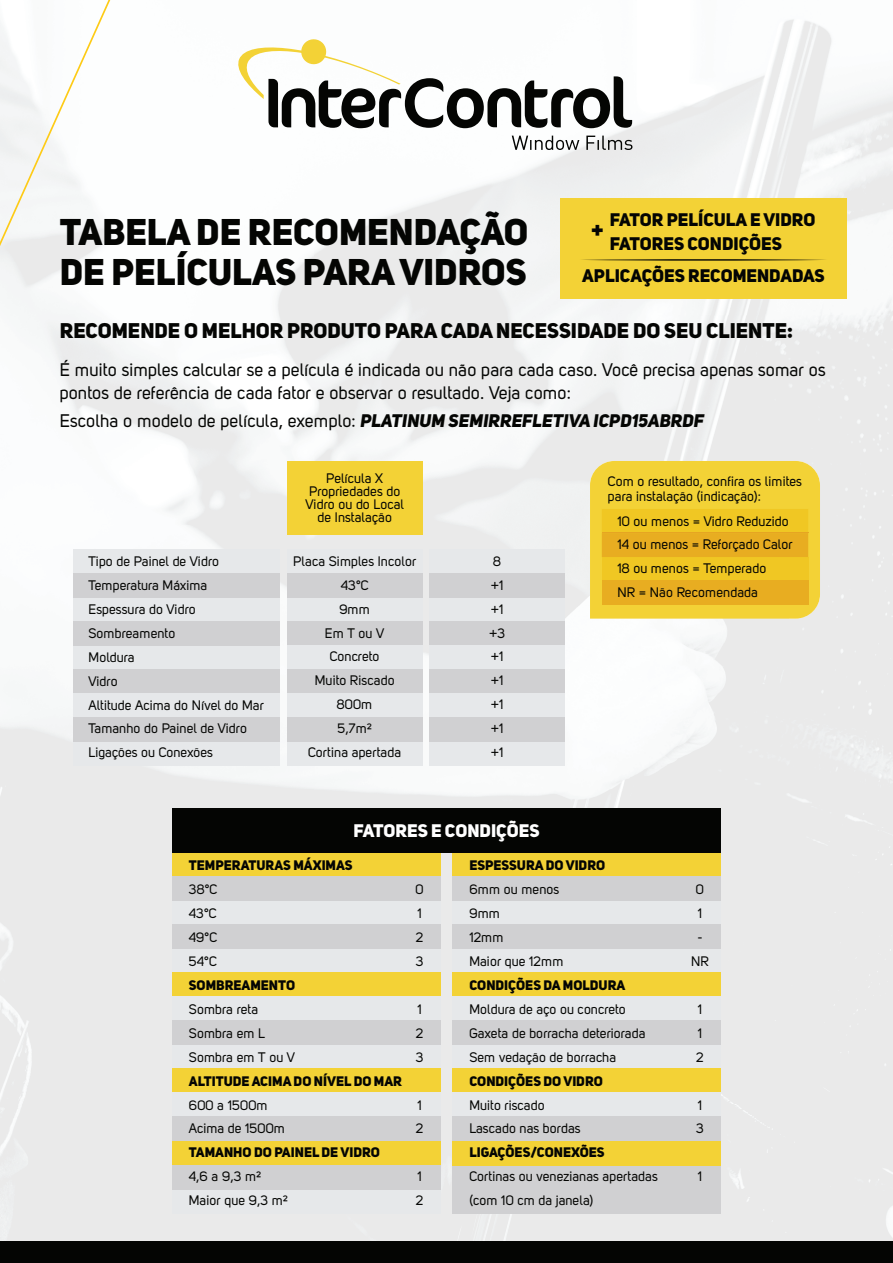
<style>
.page{position:relative;width:893px;height:1263px;background:#fff}
.page>*{position:absolute;margin:0;border:0;box-sizing:border-box;transform-origin:0 0}
.t1{font:36.75px/40.3px "Uni Sans Heavy CAPS";color:#040503}
.t2{font:21px "Uni Sans Heavy CAPS";color:#040503}
.t3{font:18px/22.5px "Uni Sans Regular";color:#040503}
.t4{font:18px/23.9px "Uni Sans Heavy CAPS";color:#040503}
.t5{font:18px "Uni Sans Heavy CAPS";color:#fff}
.t6{font:13.65px/24px "Uni Sans Regular";color:#040503}
.t7{font:13.65px "Uni Sans Heavy CAPS";color:#040503}
.s1{font-family:"Uni Sans Heavy Italic CAPS"}
</style>
<div class="page">
<img style="left:250px;top:128px;width:380px;height:1113px">
<div style="left:560px;top:198px;width:287px;height:101px;background:#f3d236"></div>
<svg style="left:0;top:0;width:250px;height:1241px;fill:#f5f6f6"></svg>
<div style="left:0;top:1241px;width:893px;height:22px;background:#040503"></div>
<svg style="left:235px;top:38px;width:397px;height:90px"></svg>
<svg style="left:512px;top:136px;width:120px;height:14px"></svg>
<div style="left:287px;top:549px;width:135px;height:24px;background:#e6e8ea"></div>
<div style="left:287px;top:461px;width:135px;height:74px;background:#f3d236"></div>
<div style="left:287px;top:597px;width:135px;height:24px;background:#e6e8ea"></div>
<div style="left:287px;top:573px;width:135px;height:24px;background:#d0d0d2"></div>
<div style="left:287px;top:621px;width:135px;height:24px;background:#d0d0d2"></div>
<div style="left:287px;top:645px;width:135px;height:24px;background:#e6e8ea"></div>
<div style="left:287px;top:669px;width:135px;height:24px;background:#d0d0d2"></div>
<div style="left:287px;top:693px;width:135px;height:24px;background:#e6e8ea"></div>
<div style="left:287px;top:741px;width:135px;height:24px;background:#e6e8ea"></div>
<div style="left:287px;top:717px;width:135px;height:24px;background:#d0d0d2"></div>
<div style="left:429px;top:549px;width:136px;height:24px;background:#e6e8ea"></div>
<div style="left:429px;top:597px;width:136px;height:24px;background:#e6e8ea"></div>
<div style="left:429px;top:573px;width:136px;height:24px;background:#d0d0d2"></div>
<div style="left:429px;top:621px;width:136px;height:24px;background:#d0d0d2"></div>
<div style="left:429px;top:645px;width:136px;height:24px;background:#e6e8ea"></div>
<div style="left:429px;top:669px;width:136px;height:24px;background:#d0d0d2"></div>
<div style="left:429px;top:693px;width:136px;height:24px;background:#e6e8ea"></div>
<div style="left:429px;top:741px;width:136px;height:24px;background:#e6e8ea"></div>
<div style="left:429px;top:717px;width:136px;height:24px;background:#d0d0d2"></div>
<div style="left:73px;top:597px;width:206px;height:24px;background:#e6e8ea"></div>
<div style="left:73px;top:549px;width:206px;height:24px;background:#e6e8ea"></div>
<div style="left:73px;top:573px;width:206px;height:24px;background:#d0d0d2"></div>
<div style="left:73px;top:645px;width:206px;height:24px;background:#e6e8ea"></div>
<div style="left:73px;top:669px;width:206px;height:24px;background:#d0d0d2"></div>
<div style="left:73px;top:621px;width:206px;height:24px;background:#d0d0d2"></div>
<div style="left:73px;top:693px;width:206px;height:24px;background:#e6e8ea"></div>
<div style="left:73px;top:741px;width:206px;height:24px;background:#e6e8ea"></div>
<div style="left:73px;top:717px;width:206px;height:24px;background:#d0d0d2"></div>
<svg style="left:590px;top:461px;width:230px;height:158px;background:#f0c82f"></svg>
<hr style="left:602px;top:533px;width:206px;height:1px;background:#e6a522">
<div style="left:602px;top:581px;width:206px;height:24px;background:#e8ad21"></div>
<div style="left:172px;top:900px;width:268px;height:24px;background:#e6e8ea"></div>
<div style="left:172px;top:852px;width:268px;height:24px;background:#f3d236"></div>
<div style="left:172px;top:876px;width:268px;height:24px;background:#d0d0d2"></div>
<div style="left:172px;top:948px;width:268px;height:24px;background:#e6e8ea"></div>
<div style="left:172px;top:972px;width:268px;height:24px;background:#f3d236"></div>
<div style="left:172px;top:924px;width:268px;height:24px;background:#d0d0d2"></div>
<div style="left:172px;top:996px;width:268px;height:25px;background:#e6e8ea"></div>
<div style="left:172px;top:1045px;width:268px;height:24px;background:#e6e8ea"></div>
<div style="left:172px;top:1021px;width:268px;height:24px;background:#d0d0d2"></div>
<div style="left:172px;top:1069px;width:268px;height:24px;background:#f3d236"></div>
<div style="left:172px;top:1093px;width:268px;height:24px;background:#e6e8ea"></div>
<div style="left:172px;top:1141px;width:268px;height:24px;background:#f3d236"></div>
<div style="left:172px;top:1189px;width:268px;height:24px;background:#e6e8ea"></div>
<div style="left:172px;top:1117px;width:268px;height:24px;background:#d0d0d2"></div>
<div style="left:172px;top:1165px;width:268px;height:24px;background:#d0d0d2"></div>
<div style="left:453px;top:1165px;width:268px;height:48px;background:#d0d0d2"></div>
<div style="left:453px;top:900px;width:268px;height:24px;background:#e6e8ea"></div>
<div style="left:453px;top:852px;width:268px;height:24px;background:#f3d236"></div>
<div style="left:453px;top:876px;width:268px;height:24px;background:#d0d0d2"></div>
<div style="left:453px;top:948px;width:268px;height:24px;background:#e6e8ea"></div>
<div style="left:453px;top:972px;width:268px;height:24px;background:#f3d236"></div>
<div style="left:453px;top:924px;width:268px;height:24px;background:#d0d0d2"></div>
<div style="left:453px;top:996px;width:268px;height:25px;background:#e6e8ea"></div>
<div style="left:453px;top:1045px;width:268px;height:24px;background:#e6e8ea"></div>
<div style="left:453px;top:1021px;width:268px;height:24px;background:#d0d0d2"></div>
<div style="left:453px;top:1069px;width:268px;height:24px;background:#f3d236"></div>
<div style="left:453px;top:1093px;width:268px;height:24px;background:#e6e8ea"></div>
<div style="left:453px;top:1141px;width:268px;height:24px;background:#f3d236"></div>
<div style="left:453px;top:1117px;width:268px;height:24px;background:#d0d0d2"></div>
<div style="left:172px;top:808px;width:549px;height:44px;background:#040503"></div>
<svg style="left:582px;top:259px;width:243px;height:2px"></svg>
<h3 class="t4" style="left:610px;top:208px;width:207px">FATOR PELÍCULA E VIDRO<br>FATORES CONDIÇÕES</h3>
<h1 class="t1" style="left:60px;top:211px;width:470px">TABELA DE RECOMENDAÇÃO<br>DE PELÍCULAS PARA VIDROS</h1>
<h2 class="t2" style="left:60px;top:317px;width:735px">RECOMENDE O MELHOR PRODUTO PARA CADA NECESSIDADE DO SEU CLIENTE:</h2>
<h3 class="t3" style="left:60px;top:358px;width:767px">É muito simples calcular se a película é indicada ou não para cada caso. Você precisa apenas somar os pontos de referência de cada fator e observar o resultado. Veja como:</h3>
<h3 class="t3" style="left:60px;top:409px;width:646px">Escolha o modelo de película, exemplo: <span class="s1">PLATINUM SEMIRREFLETIVA ICPD15ABRDF</span></h3>
<h2 class="t2" style="left:591px;top:217px;width:13px">+</h2>
<h3 class="t4" style="left:582px;top:264px;width:244px">APLICAÇÕES RECOMENDADAS</h3>
<p class="t6" style="left:89px;top:549px;width:177px">Tipo de Painel de Vidro<br>Temperatura Máxima<br>Espessura do Vidro<br>Sombreamento<br>Moldura<br>Vidro<br>Altitude Acima do Nível do Mar<br>Tamanho do Painel de Vidro<br>Ligações ou Conexões</p>
<p class="t6" style="left:306px;top:472px;width:100px;line-height:12.9px;text-align:center">Película X<br>Propriedades do<br>Vidro ou do Local de Instalação</p>
<p class="t6" style="left:293px;top:549px;width:125px;text-align:center">Placa Simples Incolor<br>43°C<br>9mm<br>Em T ou V<br>Concreto<br>Muito Riscado<br>800m<br>5,7m²<br>Cortina apertada</p>
<p class="t6" style="left:489px;top:549px;width:18px;text-align:center">8 +1 +1 +3 +1 +1 +1 +1 +1</p>
<h3 class="t5" style="left:353px;top:819px;width:187px">FATORES E CONDIÇÕES</h3>
<p class="t6" style="left:608px;top:474px;width:196px;line-height:15px">Com o resultado, confira os limites para instalação (indicação):</p>
<p class="t6" style="left:617px;top:509px;width:177px">10 ou menos = Vidro Reduzido<br>14 ou menos = Reforçado Calor<br>18 ou menos = Temperado<br>NR = Não Recomendada</p>
<p class="t7" style="left:189px;top:857px;width:165px">TEMPERATURAS MÁXIMAS</p>
<p class="t6" style="left:189px;top:877px;width:30px;text-align:justify">38°C 43°C 49°C 54°C</p>
<p class="t7" style="left:189px;top:976px;width:108px">SOMBREAMENTO</p>
<p class="t6" style="left:189px;top:997px;width:108px">Sombra reta<br>Sombra em L<br>Sombra em T ou V</p>
<p class="t7" style="left:189px;top:1072px;width:215px">ALTITUDE ACIMA DO NÍVEL DO MAR</p>
<p class="t6" style="left:189px;top:1093px;width:98px">600 a 1500m<br>Acima de 1500m</p>
<p class="t7" style="left:189px;top:1144px;width:192px">TAMANHO DO PAINEL DE VIDRO</p>
<p class="t6" style="left:189px;top:1164px;width:100px">4,6 a 9,3 m²<br>Maior que 9,3 m²</p>
<p class="t6" style="left:415px;top:877px;width:10px">0<br>1<br>2<br>3</p>
<p class="t6" style="left:416px;top:997px;width:9px">1<br>2<br>3</p>
<p class="t6" style="left:416px;top:1093px;width:9px">1<br>2</p>
<p class="t6" style="left:416px;top:1164px;width:9px">1<br>2</p>
<p class="t7" style="left:469px;top:857px;width:137px">ESPESSURA DO VIDRO</p>
<p class="t6" style="left:469px;top:877px;width:96px">6mm ou menos<br>9mm<br>12mm<br>Maior que 12mm</p>
<p class="t7" style="left:469px;top:976px;width:157px">CONDIÇÕES DA MOLDURA</p>
<p class="t6" style="left:469px;top:997px;width:178px">Moldura de aço ou concreto<br>Gaxeta de borracha deteriorada<br>Sem vedação de borracha</p>
<p class="t7" style="left:469px;top:1072px;width:135px">CONDIÇÕES DO VIDRO</p>
<p class="t6" style="left:469px;top:1093px;width:113px">Muito riscado<br>Lascado nas bordas</p>
<p class="t7" style="left:469px;top:1144px;width:137px">LIGAÇÕES/CONEXÕES</p>
<p class="t6" style="left:469px;top:1164px;width:190px">Cortinas ou venezianas apertadas (com 10 cm da janela)</p>
<p class="t6" style="left:691px;top:877px;width:19px;text-align:center">0<br>1<br>-<br>NR</p>
<p class="t6" style="left:696px;top:997px;width:9px;text-align:justify">1<br>1<br>2</p>
<p class="t6" style="left:696px;top:1093px;width:9px">1<br>3</p>
<p class="t6" style="left:698px;top:1164px;width:6px">1</p>
</div>
